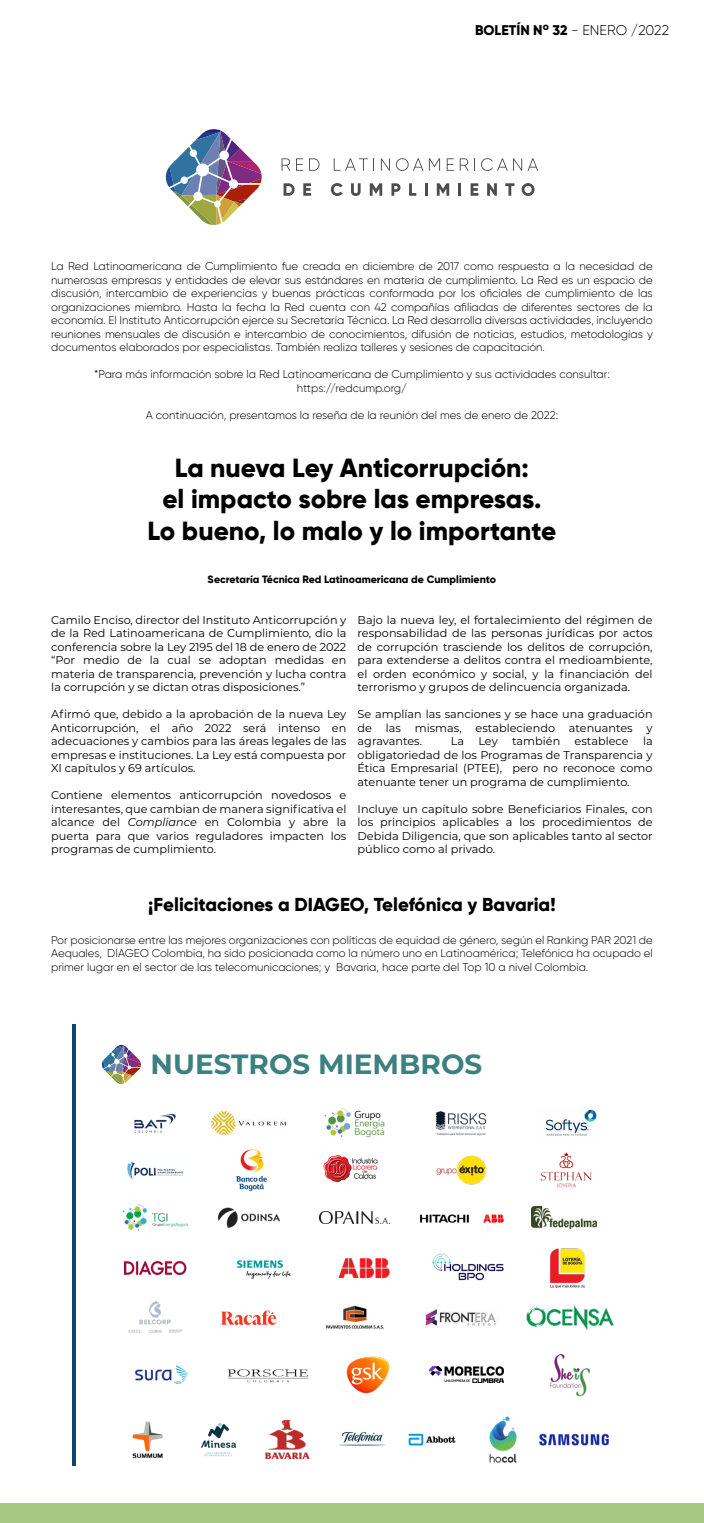
<style>
.page{position:relative;width:704px;height:1523px;background:#fff}
.page>*{position:absolute;margin:0;border:0;box-sizing:border-box;transform-origin:0 0}
.t1{font:700 27.81px "Montserrat";color:#3d8080}
.t2{font:800 26.25px/31.5px "Gilroy";color:#000;text-align:center}
.t3{font:800 18.75px "Gilroy";color:#000}
.t4{font:300 14px "Gilroy";color:#000}
.t5{font:11.25px/13.5px "Montserrat";color:#000;text-align:justify}
.t6{font:300 11.25px/13.5px "Gilroy";color:#000;text-align:justify}
.t7{font:800 10.62px "Gilroy";color:#000}
.s1{font-weight:800}
.s2{font-style:italic}
</style>
<div class="page">
<img style="left:236px;top:1149px;width:31px;height:42px">
<div style="left:0;top:1503px;width:703px;height:19px;background:#a7c880"></div>
<svg style="left:165px;top:129px;width:97px;height:96px"></svg>
<svg style="left:281px;top:158px;width:9px;height:13px"></svg>
<svg style="left:296px;top:158px;width:7px;height:13px"></svg>
<svg style="left:309px;top:158px;width:10px;height:13px"></svg>
<svg style="left:333px;top:158px;width:34px;height:13px"></svg>
<svg style="left:373px;top:158px;width:1px;height:13px"></svg>
<svg style="left:380px;top:158px;width:9px;height:13px"></svg>
<svg style="left:395px;top:158px;width:45px;height:13px"></svg>
<svg style="left:446px;top:158px;width:7px;height:13px"></svg>
<svg style="left:459px;top:158px;width:9px;height:13px"></svg>
<svg style="left:474px;top:158px;width:64px;height:13px"></svg>
<svg style="left:283px;top:183px;width:11px;height:13px"></svg>
<svg style="left:303px;top:183px;width:8px;height:13px"></svg>
<svg style="left:330px;top:183px;width:12px;height:13px"></svg>
<svg style="left:351px;top:183px;width:9px;height:13px"></svg>
<svg style="left:369px;top:183px;width:13px;height:13px"></svg>
<svg style="left:391px;top:183px;width:9px;height:13px"></svg>
<svg style="left:409px;top:183px;width:7px;height:13px"></svg>
<svg style="left:425px;top:183px;width:2px;height:13px"></svg>
<svg style="left:436px;top:183px;width:13px;height:13px"></svg>
<svg style="left:458px;top:183px;width:3px;height:13px"></svg>
<svg style="left:470px;top:183px;width:8px;height:13px"></svg>
<svg style="left:487px;top:183px;width:9px;height:13px"></svg>
<svg style="left:505px;top:183px;width:9px;height:13px"></svg>
<svg style="left:521px;top:183px;width:13px;height:13px"></svg>
<hr style="left:72px;top:1024px;width:4px;height:442px;background:#0d476d">
<svg style="left:101px;top:1045px;width:40px;height:39px"></svg>
<img style="left:432px;top:1253px;width:72px;height:28px">
<img style="left:227px;top:1369px;width:82px;height:14px">
<img style="left:540px;top:1152px;width:52px;height:36px">
<img style="left:545px;top:1109px;width:53px;height:27px">
<img style="left:218px;top:1207px;width:61px;height:21px">
<img style="left:127px;top:1162px;width:56px;height:18px">
<img style="left:221px;top:1310px;width:56px;height:16px">
<img style="left:539px;top:1433px;width:70px;height:13px">
<img style="left:550px;top:1354px;width:38px;height:41px">
<img style="left:236px;top:1260px;width:56px;height:20px">
<img style="left:132px;top:1421px;width:31px;height:37px">
<img style="left:136px;top:1365px;width:52px;height:18px">
<img style="left:211px;top:1111px;width:75px;height:23px">
<img style="left:408px;top:1433px;width:48px;height:13px">
<img style="left:338px;top:1258px;width:52px;height:21px">
<img style="left:266px;top:1420px;width:43px;height:38px">
<img style="left:124px;top:1261px;width:62px;height:13px">
<img style="left:422px;top:1307px;width:74px;height:20px">
<img style="left:436px;top:1155px;width:50px;height:30px">
<img style="left:419px;top:1214px;width:85px;height:9px">
<img style="left:134px;top:1113px;width:42px;height:20px">
<img style="left:128px;top:1301px;width:54px;height:33px">
<img style="left:325px;top:1305px;width:59px;height:24px">
<img style="left:531px;top:1206px;width:65px;height:22px">
<img style="left:323px;top:1154px;width:55px;height:29px">
<img style="left:319px;top:1211px;width:69px;height:12px">
<img style="left:435px;top:1111px;width:52px;height:25px">
<img style="left:201px;top:1423px;width:36px;height:34px">
<img style="left:550px;top:1248px;width:34px;height:39px">
<img style="left:339px;top:1432px;width:47px;height:14px">
<img style="left:429px;top:1366px;width:74px;height:16px">
<img style="left:489px;top:1416px;width:28px;height:47px">
<img style="left:123px;top:1204px;width:65px;height:26px">
<img style="left:324px;top:1108px;width:61px;height:30px">
<img style="left:346px;top:1356px;width:44px;height:38px">
<img style="left:526px;top:1305px;width:87px;height:24px">
<p class="t4" style="left:475px;top:22px;width:195px"><span class="s1">BOLETÍN N</span><sup>o</sup> <span class="s1">32</span> - ENERO /2022</p>
<p class="t6" style="left:51px;top:260px;width:602px">La Red Latinoamericana de Cumplimiento fue creada en diciembre de 2017 como respuesta a la necesidad de numerosas empresas y entidades de elevar sus estándares en materia de cumplimiento. La Red es un espacio de discusión, intercambio de experiencias y buenas prácticas conformada por los oficiales de cumplimiento de las organizaciones miembro. Hasta la fecha la Red cuenta con 42 compañías afiliadas de diferentes sectores de la economía. El Instituto Anticorrupción ejerce su Secretaría Técnica. La Red desarrolla diversas actividades, incluyendo reuniones mensuales de discusión e intercambio de conocimientos, difusión de noticias, estudios, metodologías y documentos elaborados por especialistas. También realiza talleres y sesiones de capacitación.</p>
<p class="t6" style="left:94px;top:368px;width:517px;text-align:center">*Para más información sobre la Red Latinoamericana de Cumplimiento y sus actividades consultar: https://redcump.org/</p>
<p class="t6" style="left:146px;top:408px;width:413px">A continuación, presentamos la reseña de la reunión del mes de enero de 2022:</p>
<h2 class="t2" style="left:147px;top:451px;width:410px">La nueva Ley Anticorrupción:<br>el impacto sobre las empresas.<br>Lo bueno, lo malo y lo importante</h2>
<p class="t7" style="left:207px;top:572px;width:290px">Secretaría Técnica Red Latinoamericana de Cumplimiento</p>
<p class="t5" style="left:51px;top:612px;width:296px">Camilo Enciso, director del Instituto Anticorrupción y de la Red Latinoamericana de Cumplimiento, dio la conferencia sobre la Ley 2195 del 18 de enero de 2022 “Por medio de la cual se adoptan medidas en materia de transparencia, prevención y lucha contra la corrupción y se dictan otras disposiciones.”</p>
<p class="t5" style="left:51px;top:707px;width:296px">Afirmó que, debido a la aprobación de la nueva Ley Anticorrupción, el año 2022 será intenso en adecuaciones y cambios para las áreas legales de las empresas e instituciones. La Ley está compuesta por XI capítulos y 69 artículos.</p>
<p class="t5" style="left:51px;top:788px;width:296px">Contiene elementos anticorrupción novedosos e interesantes, que cambian de manera significativa el alcance del <span class="s2">Compliance</span> en Colombia y abre la puerta para que varios reguladores impacten los programas de cumplimiento.</p>
<p class="t5" style="left:357px;top:612px;width:296px">Bajo la nueva ley, el fortalecimiento del régimen de responsabilidad de las personas jurídicas por actos de corrupción trasciende los delitos de corrupción, para extenderse a delitos contra el medioambiente, el orden económico y social, y la financiación del terrorismo y grupos de delincuencia organizada.</p>
<p class="t5" style="left:357px;top:707px;width:296px">Se amplían las sanciones y se hace una graduación de las mismas, estableciendo atenuantes y agravantes.</p>
<p class="t5" style="left:357px;top:734px;width:296px;text-indent:285px">la obligatoriedad de los Programas de Transparencia y Ética Empresarial (PTEE), pero no reconoce como atenuante tener un programa de cumplimiento.</p>
<p class="t5" style="left:357px;top:801px;width:296px">Incluye un capítulo sobre Beneficiarios Finales, con los principios aplicables a los procedimientos de Debida Diligencia, que son aplicables tanto al sector público como al privado.</p>
<p class="t5" style="left:450px;top:734px;width:15px">La</p>
<p class="t5" style="left:478px;top:734px;width:21px">Ley</p>
<p class="t5" style="left:511px;top:734px;width:50px">también</p>
<p class="t5" style="left:574px;top:734px;width:55px">establece</p>
<h3 class="t3" style="left:148px;top:892px;width:408px">¡Felicitaciones a DIAGEO, Telefónica y Bavaria!</h3>
<p class="t6" style="left:51px;top:933px;width:602px">Por posicionarse entre las mejores organizaciones con políticas de equidad de género, según el Ranking PAR 2021 de Aequales, DIAGEO Colombia, ha sido posicionada como la número uno en Latinoamérica; Telefónica ha ocupado el primer lugar en el sector de las telecomunicaciones; y Bavaria, hace parte del Top 10 a nivel Colombia.</p>
<h1 class="t1" style="left:150px;top:1044px;width:333px">NUESTROS MIEMBROS</h1>
</div>
